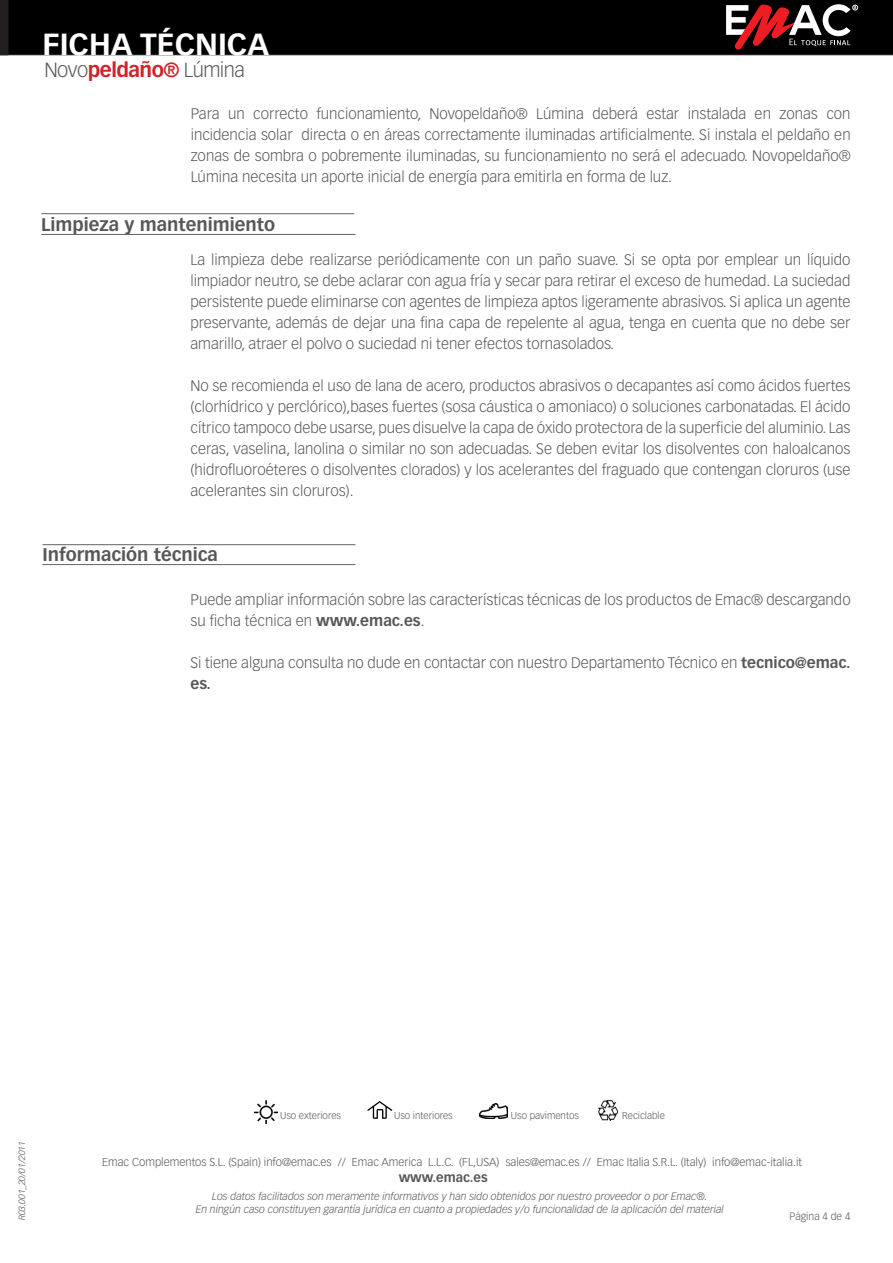
<style>
.page{position:relative;width:893px;height:1263px;background:#fff}
.page>*{position:absolute;margin:0;border:0;box-sizing:border-box;transform-origin:0 0}
.t1{font:700 30px "Vectora LT Std";color:#fff}
.t2{font:300 20.1px "Vectora LT Std";letter-spacing:-.025em;color:#57585a}
.t3{font:700 18px "Vectora LT Std";color:#57585a}
.Párrafo_14{font:300 15px/21px "Vectora LT Std";color:#57585a;text-align:justify}
.t4{font:700 12.75px "Vectora LT Std";color:#57585a}
.t5{font:300 11.25px "Vectora LT Std";color:#57585a}
.t6{font:italic 300 10.5px/12.6px "Vectora LT Std";color:#57585a;text-align:center}
.t7{font:300 10.5px "Vectora LT Std";color:#57585a}
.t8{font:300 9.75px "Vectora LT Std";color:#57585a}
.t9{font:italic 300 9px "Vectora LT Std";color:#57585a}
.s1{font-weight:700;color:#d1232a}
.s2{font-weight:700}
</style>
<div class="page">
<div style="left:9px;top:0;width:884px;height:55px;background:#000"></div>
<hr style="left:43px;top:544px;width:312px;height:1px;background:#636366">
<hr style="left:43px;top:564px;width:312px;height:1px;background:#636366">
<svg style="left:726px;top:4px;width:132px;height:46px"></svg>
<svg style="left:0;top:0;width:9px;height:55px"></svg>
<hr style="left:41px;top:213px;width:313px;height:1px;background:#636366">
<hr style="left:41px;top:234px;width:314px;height:1px;background:#636366">
<svg style="left:367px;top:1101px;width:26px;height:18px"></svg>
<img style="left:598px;top:1101px;width:20px;height:20px">
<img style="left:479px;top:1104px;width:28px;height:15px">
<img style="left:254px;top:1100px;width:24px;height:23px">
<h1 class="t1" style="left:43px;top:26px;width:228px">FICHA TÉCNICA</h1>
<p class="t2" style="left:44px;top:58px;width:202px">Novo<span class="s1">peldaño®</span> Lúmina</p>
<p class="Párrafo_14" style="left:191px;top:104px;width:661px">Para un correcto funcionamiento, Novopeldaño® Lúmina deberá estar instalada en zonas con incidencia solar directa o en áreas correctamente iluminadas artificialmente. Si instala el peldaño en zonas de sombra o pobremente iluminadas, su funcionamiento no será el adecuado. Novopeldaño® Lúmina necesita un aporte inicial de energía para emitirla en forma de luz.</p>
<p class="t3" style="left:41px;top:213px;width:235px">Limpieza y mantenimiento</p>
<p class="Párrafo_14" style="left:190px;top:250px;width:661px">La limpieza debe realizarse periódicamente con un paño suave. Si se opta por emplear un líquido limpiador neutro, se debe aclarar con agua fría y secar para retirar el exceso de humedad. La suciedad persistente puede eliminarse con agentes de limpieza aptos ligeramente abrasivos. Si aplica un agente preservante, además de dejar una fina capa de repelente al agua, tenga en cuenta que no debe ser amarillo, atraer el polvo o suciedad ni tener efectos tornasolados.</p>
<p class="Párrafo_14" style="left:190px;top:376px;width:661px">No se recomienda el uso de lana de acero, productos abrasivos o decapantes así como ácidos fuertes (clorhídrico y perclórico),bases fuertes (sosa cáustica o amoniaco) o soluciones carbonatadas. El ácido cítrico tampoco debe usarse, pues disuelve la capa de óxido protectora de la superficie del aluminio. Las ceras, vaselina, lanolina o similar no son adecuadas. Se deben evitar los disolventes con haloalcanos (hidrofluoroéteres o disolventes clorados) y los acelerantes del fraguado que contengan cloruros (use acelerantes sin cloruros).</p>
<p class="t3" style="left:43px;top:544px;width:177px">Información técnica</p>
<p class="Párrafo_14" style="left:190px;top:589px;width:662px">Puede ampliar información sobre las características técnicas de los productos de Emac® descargando su ficha técnica en <span class="s2">www.emac.es</span>.</p>
<p class="Párrafo_14" style="left:190px;top:652px;width:662px">Si tiene alguna consulta no dude en contactar con nuestro Departamento Técnico en <span class="s2">tecnico@emac. es.</span></p>
<p class="t9" style="left:17px;top:1220px;width:81px;rotate:-90deg">R03.001_20/01/2011</p>
<p class="t8" style="left:280px;top:1110px;width:63px">Uso exteriores</p>
<p class="t8" style="left:394px;top:1110px;width:60px">Uso interiores</p>
<p class="t8" style="left:511px;top:1110px;width:70px">Uso pavimentos</p>
<p class="t8" style="left:622px;top:1110px;width:44px">Reciclable</p>
<p class="t5" style="left:102px;top:1156px;width:701px">Emac Complementos S.L. (Spain) info@emac.es // Emac America L.L.C. (FL,USA) sales@emac.es // Emac Italia S.R.L. (Italy) info@emac-italia.it</p>
<p class="t4" style="left:399px;top:1169px;width:90px">www.emac.es</p>
<p class="t6" style="left:196px;top:1190px;width:530px">Los datos facilitados son meramente informativos y han sido obtenidos por nuestro proveedor o por Emac®.<br>En ningún caso constituyen garantía jurídica en cuanto a propiedades y/o funcionalidad de la aplicación del material</p>
<p class="t7" style="left:790px;top:1211px;width:62px">Página 4 de 4</p>
</div>
